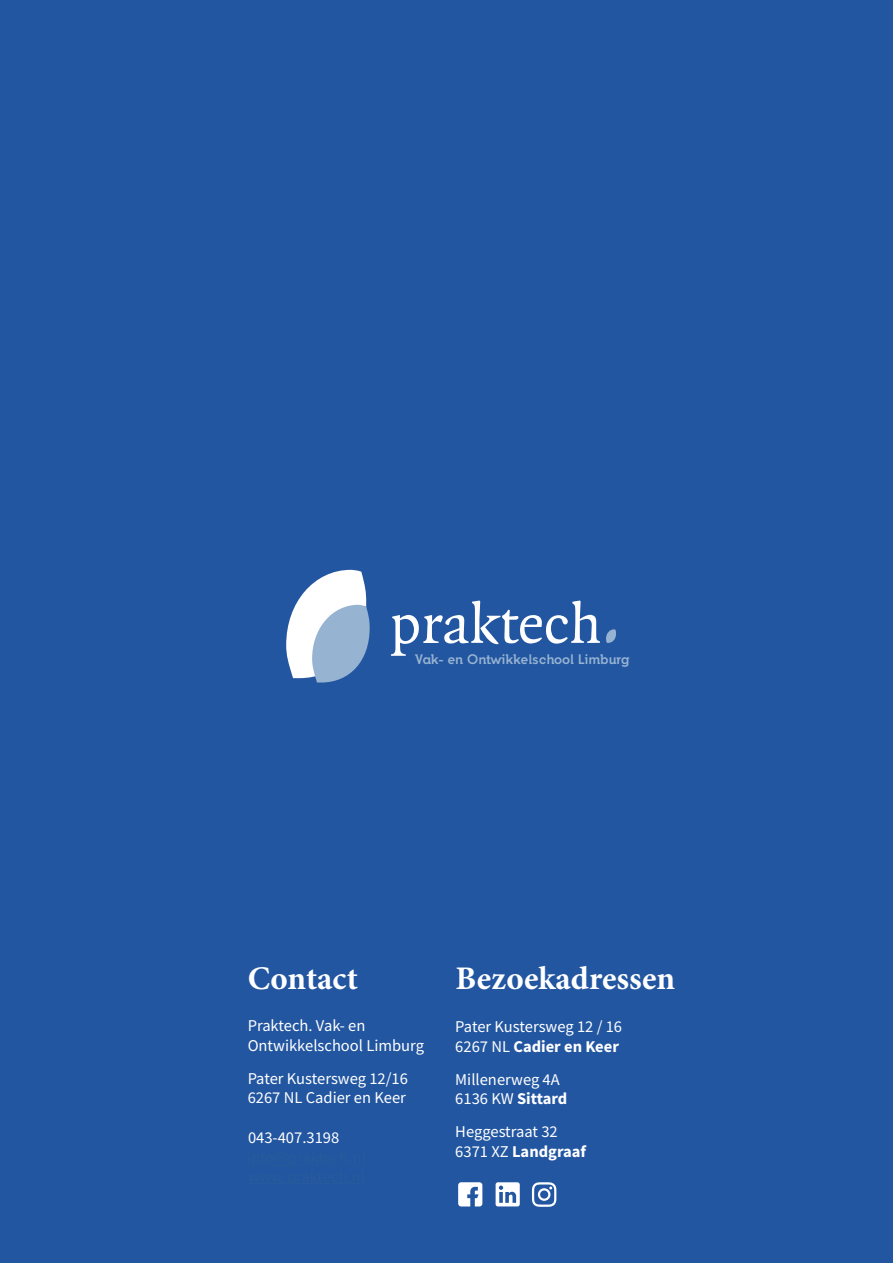
<style>
.page{position:relative;width:893px;height:1263px;background:#2256a1}
.page>*{position:absolute;margin:0;border:0;box-sizing:border-box;transform-origin:0 0}
.t1{font:700 33px "Minion Pro";color:#fff}
.t2{font:16.5px/19.5px "Source Sans Pro";color:#fff}
.t3{font:12.6px "Indulta Semi Serif";color:#97b3d2}
.s1{font-weight:700}
</style>
<div class="page">
<svg style="left:606px;top:629px;width:10px;height:14px"></svg>
<svg style="left:286px;top:570px;width:84px;height:112px"></svg>
<svg style="left:391px;top:600px;width:209px;height:56px"></svg>
<hr style="left:247px;top:1165px;width:119px;height:1px;background:#275b9b">
<hr style="left:248px;top:1183px;width:117px;height:1px;background:#275b9b">
<svg style="left:458px;top:1182px;width:24px;height:24px"></svg>
<svg style="left:496px;top:1182px;width:24px;height:24px"></svg>
<svg style="left:532px;top:1182px;width:24px;height:25px"></svg>
<p class="t3" style="left:415px;top:651px;width:215px">Vak- en Ontwikkelschool Limburg</p>
<h1 class="t1" style="left:248px;top:955px;width:112px">Contact</h1>
<h1 class="t1" style="left:455px;top:955px;width:221px">Bezoekadressen</h1>
<p class="t2" style="left:248px;top:1016px;width:178px">Praktech. Vak- en<br>Ontwikkelschool Limburg</p>
<p class="t2" style="left:248px;top:1068px;width:162px">Pater Kustersweg 12/16<br>6267 NL Cadier en Keer</p>
<p class="t2" style="left:455px;top:1017px;width:168px">Pater Kustersweg 12 / 16<br>6267 NL <span class="s1">Cadier en Keer</span></p>
<p class="t2" style="left:455px;top:1069px;width:114px">Millenerweg 4A<br>6136 KW <span class="s1">Sittard</span></p>
<p class="t2" style="left:455px;top:1122px;width:132px">Heggestraat 32<br>6371 XZ <span class="s1">Landgraaf</span></p>
<p class="t2" style="left:248px;top:1127px;width:93px">043-407.3198</p>
</div>
